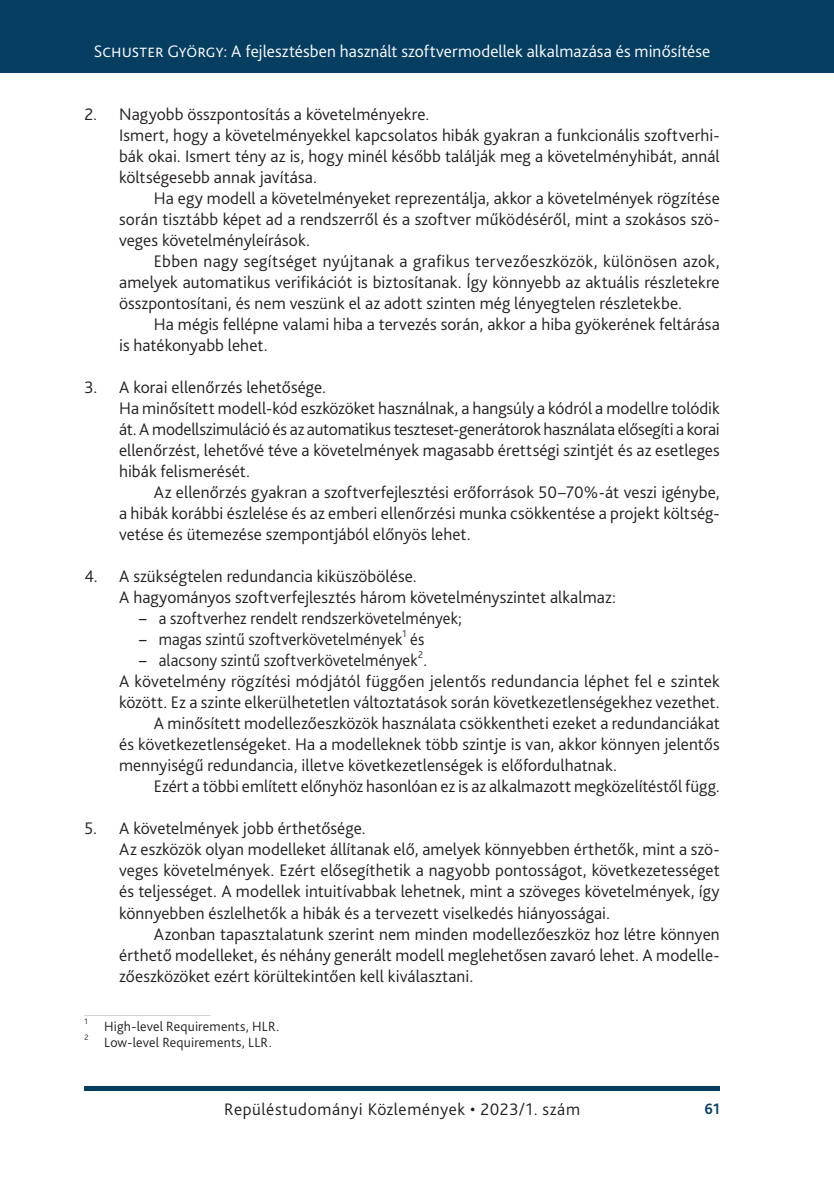
<style>
.page{position:relative;width:834px;height:1181px;background:#fff}
.page>*{position:absolute;margin:0;border:0;box-sizing:border-box;transform-origin:0 0}
._1__Body{font:300 17.5px/21px "Bliss Pro";letter-spacing:.01em;color:#231f20;text-align:justify}
._2__Body_1st_paragraph___1_sor_elötte{font:300 17.5px/21px "Bliss Pro";letter-spacing:.01em;color:#231f20;text-align:justify}
._2__Body_1st_paragraph___1_sor_elötte-2{font:300 17.5px "Bliss Pro";letter-spacing:.01em;color:#231f20;scale:.95 1}
.t1{font:300 17.5px "Bliss Pro";letter-spacing:.005em;color:#fff}
.t2{font:700 15.75px "Bliss Pro";color:#063e62;scale:.95 1}
.Footnote_text{font:300 14px "Bliss Pro";letter-spacing:.015em;color:#231f20}
.t3{font:300 10.15px "Bliss Pro";color:#231f20;scale:.95 1}
.Footnote_text-2{font:300 8.22px "Bliss Pro";color:#231f20}
.s1{font-weight:400}
</style>
<div class="page">
<div style="left:0;top:0;width:833px;height:73px;background:#063e62"></div>
<div style="left:84px;top:1086px;width:635px;height:5px;background:#063e62"></div>
<hr style="left:84px;top:1015px;width:126px;height:1px;background:#d1d2d4">
<p class="t1" style="left:94px;top:41px;width:618px">Schuster György: A fejlesztésben használt szoftvermodellek alkalmazása és minősítése</p>
<p class="_2__Body_1st_paragraph___1_sor_elötte" style="left:84px;top:103px;width:346px">2. Nagyobb összpontosítás a követelményekre.</p>
<p class="_2__Body_1st_paragraph___1_sor_elötte" style="left:119px;top:124px;width:602px">Ismert, hogy a követelményekkel kapcsolatos hibák gyakran a funkcionális szoftverhi&shy;bák okai. Ismert tény az is, hogy minél később találják meg a követelményhibát, annál költségesebb annak javítása.</p>
<p class="_1__Body" style="left:119px;top:187px;width:602px;text-indent:35px">Ha egy modell a követelményeket reprezentálja, akkor a követelmények rögzítése során tisztább képet ad a rendszerről és a szoftver működéséről, mint a szokásos szö&shy;veges követelményleírások.</p>
<p class="_1__Body" style="left:119px;top:250px;width:602px;text-indent:35px">Ebben nagy segítséget nyújtanak a grafikus tervezőeszközök, különösen azok, amelyek automatikus verifikációt is biztosítanak. Így könnyebb az aktuális részletekre összpontosítani, és nem veszünk el az adott szinten még lényegtelen részletekbe.</p>
<p class="_1__Body" style="left:119px;top:313px;width:602px;text-indent:35px">Ha mégis fellépne valami hiba a tervezés során, akkor a hiba gyökerének feltárása is hatékonyabb lehet.</p>
<p class="_2__Body_1st_paragraph___1_sor_elötte" style="left:84px;top:376px;width:243px">3. A korai ellenőrzés lehetősége.</p>
<p class="_2__Body_1st_paragraph___1_sor_elötte" style="left:119px;top:397px;width:602px">Ha minősített modell-kód eszközöket használnak, a hangsúly a kódról a modellre tolódik át. A modellszimuláció és az automatikus teszteset-generátorok használata elősegíti a korai ellenőrzést, lehetővé téve a követelmények magasabb érettségi szintjét és az esetleges hibák felismerését.</p>
<p class="_1__Body" style="left:119px;top:481px;width:602px;text-indent:35px">Az ellenőrzés gyakran a szoftverfejlesztési erőforrások 50–70%-át veszi igénybe, a hibák korábbi észlelése és az emberi ellenőrzési munka csökkentése a projekt költség&shy;vetése és ütemezése szempontjából előnyös lehet.</p>
<p class="_2__Body_1st_paragraph___1_sor_elötte" style="left:84px;top:565px;width:334px">4. A szükségtelen redundancia kiküszöbölése.</p>
<p class="_2__Body_1st_paragraph___1_sor_elötte" style="left:119px;top:586px;width:498px">A hagyományos szoftverfejlesztés három követelményszintet alkalmaz:</p>
<p class="_2__Body_1st_paragraph___1_sor_elötte-2" style="left:139px;top:608px;width:341px"><span class="s1">–</span> a szoftverhez rendelt rendszerkövetelmények;</p>
<p class="_2__Body_1st_paragraph___1_sor_elötte-2" style="left:139px;top:629px;width:302px"><span class="s1">–</span> magas szintű szoftverkövetelmények és</p>
<p class="t3" style="left:402px;top:627px;width:6px">1</p>
<p class="_2__Body_1st_paragraph___1_sor_elötte-2" style="left:139px;top:650px;width:305px"><span class="s1">–</span> alacsony szintű szoftverkövetelmények .</p>
<p class="t3" style="left:418px;top:648px;width:7px">2</p>
<p class="_1__Body" style="left:119px;top:670px;width:602px">A követelmény rögzítési módjától függően jelentős redundancia léphet fel e szintek között. Ez a szinte elkerülhetetlen változtatások során következetlenségekhez vezethet.</p>
<p class="_1__Body" style="left:119px;top:712px;width:602px;text-indent:35px">A minősített modellezőeszközök használata csökkentheti ezeket a redundanciákat és következetlenségeket. Ha a modelleknek több szintje is van, akkor könnyen jelentős mennyiségű redundancia, illetve következetlenségek is előfordulhatnak.</p>
<p class="_1__Body" style="left:154px;top:775px;width:567px">Ezért a többi említett előnyhöz hasonlóan ez is az alkalmazott megközelítéstől függ.</p>
<p class="_2__Body_1st_paragraph___1_sor_elötte" style="left:84px;top:817px;width:283px">5. A követelmények jobb érthetősége.</p>
<p class="_2__Body_1st_paragraph___1_sor_elötte" style="left:119px;top:838px;width:602px">Az eszközök olyan modelleket állítanak elő, amelyek könnyebben érthetők, mint a szö&shy;veges követelmények. Ezért elősegíthetik a nagyobb pontosságot, következetességet és teljességet. A modellek intuitívabbak lehetnek, mint a szöveges követelmények, így könnyebben észlelhetők a hibák és a tervezett viselkedés hiányosságai.</p>
<p class="_1__Body" style="left:119px;top:922px;width:602px;text-indent:35px">Azonban tapasztalatunk szerint nem minden modellezőeszköz hoz létre könnyen érthető modelleket, és néhány generált modell meglehetősen zavaró lehet. A modelle&shy;zőeszközöket ezért körültekintően kell kiválasztani.</p>
<p class="Footnote_text-2" style="left:84px;top:1016px;width:5px">1</p>
<p class="Footnote_text" style="left:104px;top:1018px;width:176px">High-level Requirements, HLR.</p>
<p class="Footnote_text-2" style="left:84px;top:1032px;width:6px">2</p>
<p class="Footnote_text" style="left:104px;top:1033px;width:169px">Low-level Requirements, LLR.</p>
<p class="_2__Body_1st_paragraph___1_sor_elötte" style="left:224px;top:1098px;width:357px">Repüléstudományi Közlemények • 2023/1. szám</p>
<p class="t2" style="left:704px;top:1099px;width:17px">61</p>
</div>
